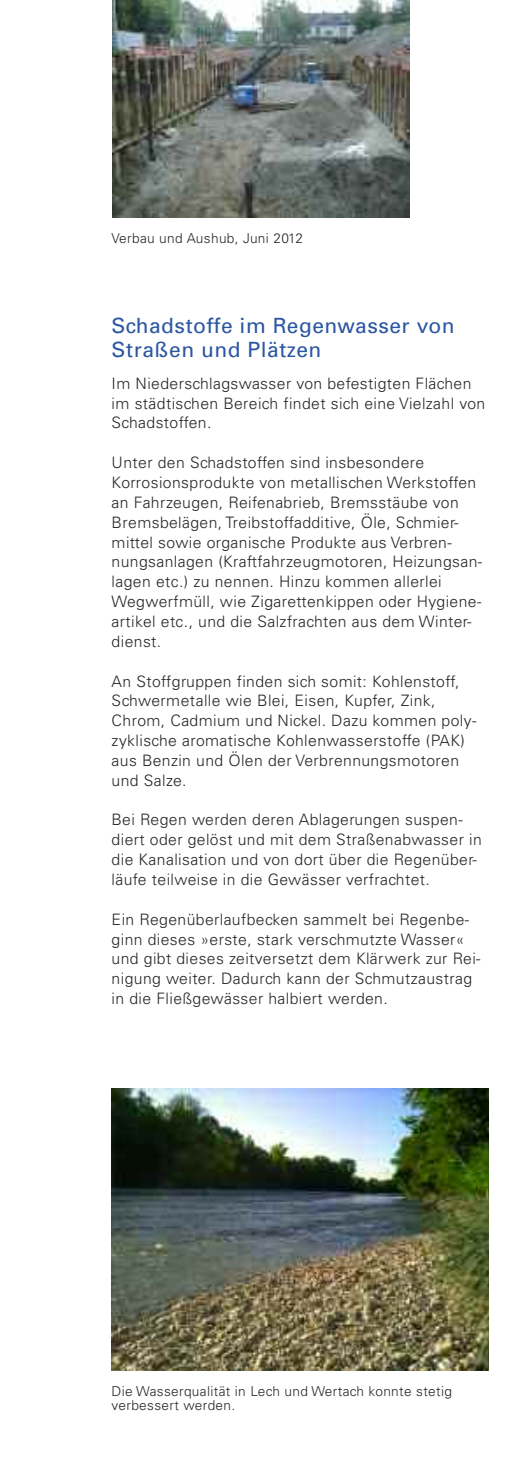
<style>
.page{position:relative;width:521px;height:1474px;background:#fff}
.page>*{position:absolute;margin:0;border:0;box-sizing:border-box;transform-origin:0 0}
.t1{font:21px/24.5px "Univers";letter-spacing:.025em;color:#2b56a1}
.t2{font:300 15.75px/19.8px "Univers";letter-spacing:.025em;color:#272627}
.t3{font:300 13.65px/14.9px "Univers";letter-spacing:.025em;color:#272627}
</style>
<div class="page">
<img style="left:112px;top:0;width:297px;height:217px">
<img style="left:112px;top:1088px;width:377px;height:282px">
<p class="t3" style="left:112px;top:232px;width:193px">Verbau und Aushub, Juni 2012</p>
<h1 class="t1" style="left:112px;top:315px;width:345px">Schadstoffe im Regenwasser von<br>Straßen und Plätzen</h1>
<p class="t2" style="left:112px;top:374px;width:375px">Im Niederschlagswasser von befestigten Flächen im städtischen Bereich findet sich eine Vielzahl von<br>Schadstoffen.</p>
<p class="t2" style="left:112px;top:454px;width:372px">Unter den Schadstoffen sind insbesondere Korrosionsprodukte von metallischen Werkstoffen an Fahrzeugen, Reifenabrieb, Bremsstäube von Bremsbelägen, Treibstoffadditive, Öle, Schmier&shy;mittel sowie organische Produkte aus Verbren&shy;nungsanlagen (Kraftfahrzeugmotoren, Heizungsan&shy;lagen etc.) zu nennen. Hinzu kommen allerlei Wegwerfmüll, wie Zigarettenkippen oder Hygiene&shy;artikel etc., und die Salzfrachten aus dem Winter&shy;dienst.</p>
<p class="t2" style="left:112px;top:672px;width:366px">An Stoffgruppen finden sich somit: Kohlenstoff, Schwermetalle wie Blei, Eisen, Kupfer, Zink, Chrom, Cadmium und Nickel. Dazu kommen poly&shy;zyklische aromatische Kohlenwasserstoffe (PAK) aus Benzin und Ölen der Verbrennungsmotoren und Salze.</p>
<p class="t2" style="left:112px;top:811px;width:372px">Bei Regen werden deren Ablagerungen suspen&shy;diert oder gelöst und mit dem Straßenabwasser in die Kanalisation und von dort über die Regenüber&shy;läufe teilweise in die Gewässer verfrachtet.</p>
<p class="t2" style="left:112px;top:910px;width:370px">Ein Regenüberlaufbecken sammelt bei Regenbe&shy;ginn dieses »erste, stark verschmutzte Wasser« und gibt dieses zeitversetzt dem Klärwerk zur Rei&shy;nigung weiter. Dadurch kann der Schmutzaustrag in die Fließgewässer halbiert werden.</p>
<p class="t3" style="left:112px;top:1384px;width:342px">Die Wasserqualität in Lech und Wertach konnte stetig verbessert werden.</p>
</div>
